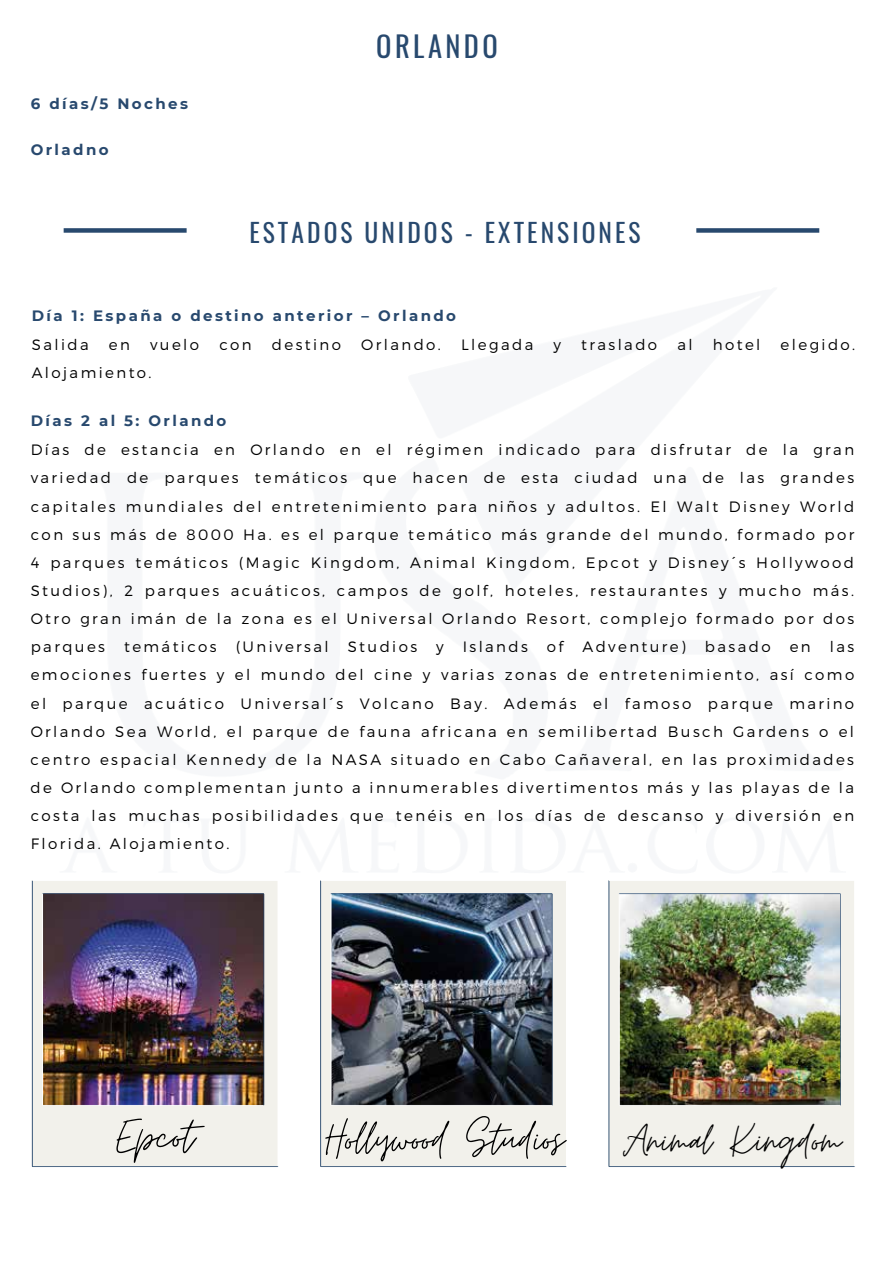
<style>
.page{position:relative;width:894px;height:1264px;background:#fff}
.page>*{position:absolute;margin:0;border:0;box-sizing:border-box;transform-origin:0 0}
.t1{font:54px "Moon Time";color:#000}
.t2{font:51px "Moon Time";color:#000}
.t3{font:28.5px "Oswald";letter-spacing:.12em;color:#28496e}
.t4{font:25.5px "Oswald";letter-spacing:.12em;color:#28496e}
.t5{font:300 15px/28px "Montserrat";letter-spacing:.16em;color:#000;text-align:justify}
.t6{font:700 15px "Montserrat";letter-spacing:.16em;color:#28496e}
.s1{font-size:47.25px}
</style>
<div class="page">
<div style="left:64px;top:228px;width:122px;height:5px;background:#28496e"></div>
<div style="left:696px;top:228px;width:123px;height:5px;background:#28496e"></div>
<img style="left:32px;top:880px;width:246px;height:286px">
<img style="left:320px;top:880px;width:246px;height:286px">
<img style="left:608px;top:880px;width:246px;height:286px">
<p class="t6" style="left:31px;top:93px;width:159px">6 días/5 Noches</p>
<p class="t6" style="left:31px;top:139px;width:79px">Orladno</p>
<h3 class="t3" style="left:376px;top:32px;width:123px">ORLANDO</h3>
<h3 class="t4" style="left:249px;top:220px;width:392px">ESTADOS UNIDOS - EXTENSIONES</h3>
<p class="t6" style="left:32px;top:304px;width:425px">Día 1: España o destino anterior – Orlando</p>
<p class="t5" style="left:32px;top:332px;width:58px">Salida</p>
<p class="t5" style="left:109px;top:332px;width:23px">en</p>
<p class="t5" style="left:150px;top:332px;width:51px">vuelo</p>
<p class="t5" style="left:219px;top:332px;width:34px">con</p>
<p class="t5" style="left:272px;top:332px;width:71px">destino</p>
<p class="t5" style="left:361px;top:332px;width:81px">Orlando.</p>
<p class="t5" style="left:461px;top:332px;width:74px">Llegada</p>
<p class="t5" style="left:553px;top:332px;width:9px">y</p>
<p class="t5" style="left:581px;top:332px;width:77px">traslado</p>
<p class="t5" style="left:677px;top:332px;width:17px">al</p>
<p class="t5" style="left:712px;top:332px;width:49px">hotel</p>
<p class="t5" style="left:780px;top:332px;width:76px">elegido.</p>
<p class="t5" style="left:32px;top:360px;width:121px">Alojamiento.</p>
<p class="t6" style="left:31px;top:410px;width:197px">Días 2 al 5: Orlando</p>
<p class="t5" style="left:31px;top:437px;width:825px">DÌas de estancia en Orlando en el rÈgimen indicado para disfrutar de la gran variedad de parques tem·ticos que hacen de esta ciudad una de las grandes capitales mundiales del entretenimiento para niÒos y adultos. El Walt Disney World con sus m·s de 8000 Ha. es el parque tem·tico m·s grande del mundo, formado por 4 parques tem·ticos (Magic Kingdom, Animal Kingdom, Epcot y Disney¥s Hollywood Studios), 2 parques acu·ticos, campos de golf, hoteles, restaurantes y mucho m·s.<br>Otro gran im·n de la zona es el Universal Orlando Resort, complejo formado por dos parques</p>
<p class="t5" style="left:124px;top:634px;width:94px">tem·ticos</p>
<p class="t5" style="left:235px;top:634px;width:94px">(Universal</p>
<p class="t5" style="left:347px;top:634px;width:71px">Studios</p>
<p class="t5" style="left:436px;top:634px;width:9px">y</p>
<p class="t5" style="left:462px;top:634px;width:67px">Islands</p>
<p class="t5" style="left:546px;top:634px;width:18px">of</p>
<p class="t5" style="left:582px;top:634px;width:105px">Adventure)</p>
<p class="t5" style="left:704px;top:634px;width:67px">basado</p>
<p class="t5" style="left:789px;top:634px;width:23px">en</p>
<p class="t5" style="left:31px;top:634px;width:824px;text-indent:798px">las emociones fuertes y el mundo del cine y varias zonas de entretenimiento, asÌ como el parque acu·tico Universal¥s Volcano Bay. Adem·s el famoso parque marino Orlando Sea World, el parque de fauna africana en semilibertad Busch Gardens o el centro espacial Kennedy de la NASA situado en Cabo CaÒaveral, en las proximidades de Orlando complementan junto a innumerables divertimentos m·s y las playas de la costa las muchas posibilidades que tenÈis en los dÌas de descanso y diversiÛn en Florida. Alojamiento.</p>
<h1 class="t1" style="left:116px;top:1111px;width:79px">Epcot</h1>
<h2 class="t2" style="left:325px;top:1115px;width:517px">Hollywood Studios <span class="s1">Animal Kingdom</span></h2>
</div>
